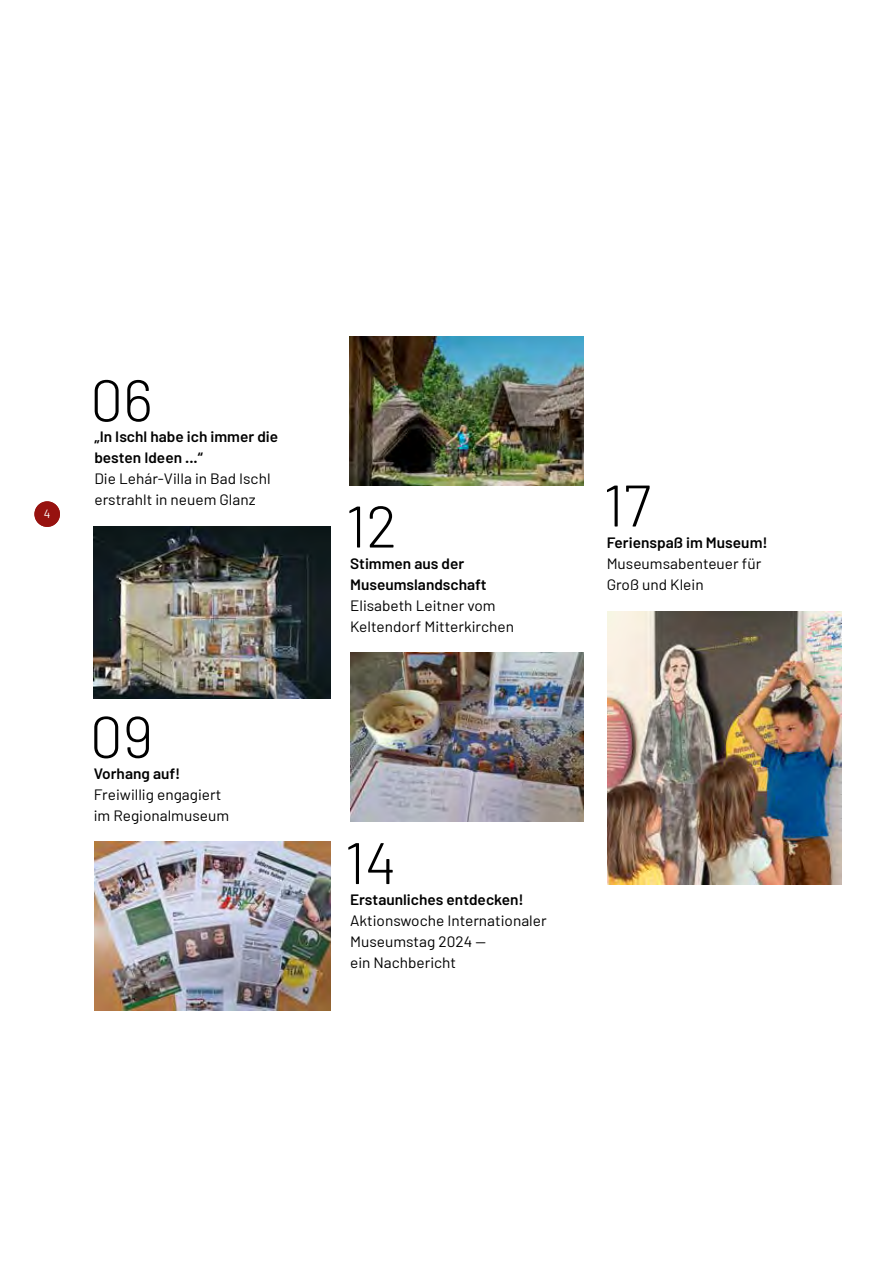
<style>
.page{position:relative;width:893px;height:1263px;background:#fff}
.page>*{position:absolute;margin:0;border:0;box-sizing:border-box;transform-origin:0 0}
.t1{font:300 58.5px "Barlow";color:#000}
.t2{font:15px/21px "Barlow";color:#000}
.t3{font:600 15px/21px "Barlow";color:#000}
.t4{font:12px "Barlow";color:#fff}
</style>
<div class="page">
<div style="left:34px;top:501px;width:26px;height:26px;background:#97120f;border-radius:50%"></div>
<img style="left:94px;top:526px;width:236px;height:172px">
<img style="left:94px;top:841px;width:237px;height:169px">
<img style="left:607px;top:611px;width:235px;height:273px">
<img style="left:350px;top:652px;width:234px;height:169px">
<img style="left:349px;top:336px;width:235px;height:149px">
<p class="t4" style="left:44px;top:506px;width:8px">4</p>
<h1 class="t1" style="left:90px;top:364px;width:64px">06</h1>
<p class="t3" style="left:94px;top:426px;width:185px">„In Ischl habe ich immer die besten Ideen ...“</p>
<p class="t2" style="left:94px;top:468px;width:178px">Die Lehár-Villa in Bad Ischl erstrahlt in neuem Glanz</p>
<h1 class="t1" style="left:90px;top:700px;width:65px">09</h1>
<p class="t3" style="left:94px;top:763px;width:88px">Vorhang auf!</p>
<p class="t2" style="left:94px;top:784px;width:137px">Freiwillig engagiert im Regionalmuseum</p>
<h1 class="t1" style="left:346px;top:490px;width:53px">12</h1>
<p class="t3" style="left:350px;top:552px;width:138px">Stimmen aus der<br>Museumslandschaft</p>
<p class="t2" style="left:350px;top:594px;width:165px">Elisabeth Leitner vom<br>Keltendorf Mitterkirchen</p>
<h1 class="t1" style="left:603px;top:469px;width:49px">17</h1>
<p class="t3" style="left:607px;top:531px;width:163px">Ferienspaß im Museum!</p>
<p class="t2" style="left:607px;top:552px;width:156px">Museumsabenteuer für<br>Groß und Klein</p>
<h1 class="t1" style="left:345px;top:827px;width:53px">14</h1>
<p class="t3" style="left:350px;top:889px;width:175px">Erstaunliches entdecken!</p>
<p class="t2" style="left:350px;top:910px;width:198px">Aktionswoche Internationaler<br>Museumstag 2024 —<br>ein Nachbericht</p>
</div>
